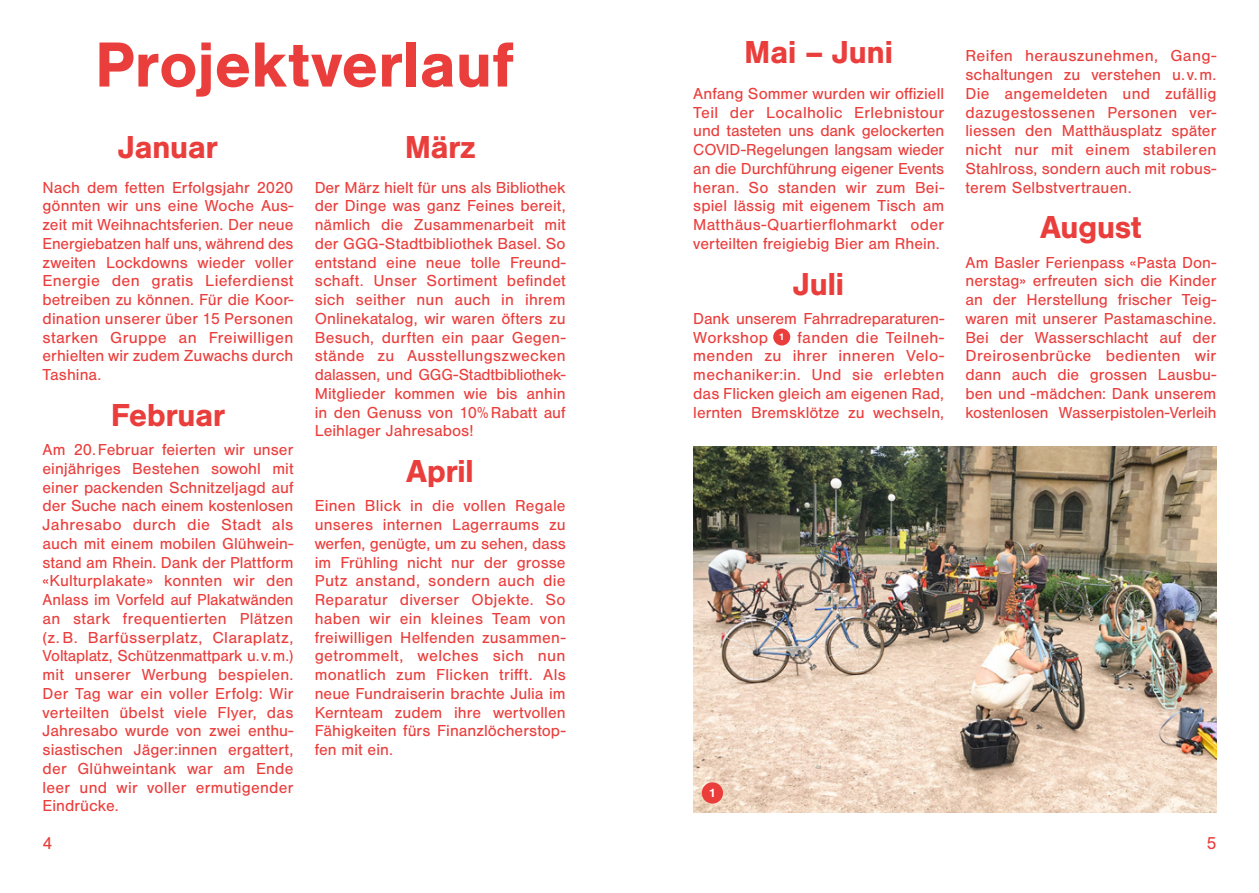
<style>
.page{position:relative;width:1259px;height:893px;background:#fff}
.page>*{position:absolute;margin:0;border:0;box-sizing:border-box;transform-origin:0 0}
.Titel{font:700 66px "Nimbus San";letter-spacing:-.01em;color:#ea3e3c}
.KALENDER___Monat{font:700 33px "Nimbus San";letter-spacing:-.02em;color:#ea3e3c}
.t1{font:18px "Nimbus San";color:#ea3e3c}
._11Pt_Anfang{font:16.5px/18.8px "Nimbus San";color:#ea3e3c;text-align:justify}
.t2{font:700 12.3px "Nimbus San";color:#fff}
.t3{font:700 9.9px "Nimbus San";color:#fff}
</style>
<div class="page">
<svg style="left:773px;top:329px;width:17px;height:17px"></svg>
<img style="left:693px;top:446px;width:523px;height:366px">
<svg style="left:702px;top:782px;width:21px;height:22px"></svg>
<p class="Titel" style="left:95px;top:28px;width:420px">Projektverlauf</p>
<p class="KALENDER___Monat" style="left:118px;top:128px;width:101px">Januar</p>
<p class="_11Pt_Anfang" style="left:43px;top:178px;width:252px">Nach dem fetten Erfolgsjahr 2020 gönnten wir uns eine Woche Aus&shy;zeit mit Weihnachtsferien. Der neue Energiebatzen half uns, während des zweiten Lockdowns wieder voller Energie den gratis Lieferdienst betreiben zu können. Für die Koor&shy;dination unserer über 15 Personen starken Gruppe an Freiwilligen erhielten wir zudem Zuwachs durch Tashina.</p>
<p class="KALENDER___Monat" style="left:111px;top:396px;width:116px">Februar</p>
<p class="_11Pt_Anfang" style="left:43px;top:440px;width:252px">Am 20.Februar feierten wir unser einjähriges Bestehen sowohl mit einer packenden Schnitzeljagd auf der Suche nach einem kostenlosen Jahresabo durch die Stadt als auch mit einem mobilen Glühwein&shy;stand am Rhein. Dank der Plattform «Kulturplakate» konnten wir den Anlass im Vorfeld auf Plakatwänden an stark frequentierten Plätzen (z.B. Barfüsserplatz, Claraplatz, Voltaplatz, Schützenmattpark u.v.m.) mit unserer Werbung bespielen.<br>Der Tag war ein voller Erfolg: Wir verteilten übelst viele Flyer, das Jahresabo wurde von zwei enthu&shy;siastischen Jäger:innen ergattert, der Glühweintank war am Ende leer und wir voller ermutigender Eindrücke.</p>
<p class="KALENDER___Monat" style="left:405px;top:128px;width:73px">März</p>
<p class="_11Pt_Anfang" style="left:315px;top:178px;width:252px">Der März hielt für uns als Bibliothek der Dinge was ganz Feines bereit, nämlich die Zusammenarbeit mit der GGG-Stadtbibliothek Basel. So entstand eine neue tolle Freund&shy;schaft. Unser Sortiment befindet sich seither nun auch in ihrem Onlinekatalog, wir waren öfters zu Besuch, durften ein paar Gegen&shy;stände zu Ausstellungszwecken dalassen, und GGG-Stadtbibliothek-Mitglieder kommen wie bis anhin in den Genuss von 10%Rabatt auf Leihlager Jahresabos!</p>
<p class="KALENDER___Monat" style="left:406px;top:453px;width:69px">April</p>
<p class="_11Pt_Anfang" style="left:315px;top:497px;width:252px">Einen Blick in die vollen Regale unseres internen Lagerraums zu werfen, genügte, um zu sehen, dass im Frühling nicht nur der grosse Putz anstand, sondern auch die Reparatur diverser Objekte. So haben wir ein kleines Team von freiwilligen Helfenden zusammen&shy;getrommelt, welches sich nun monatlich zum Flicken trifft. Als neue Fundraiserin brachte Julia im Kernteam zudem ihre wertvollen Fähigkeiten fürs Finanzlöcherstop&shy;fen mit ein.</p>
<p class="KALENDER___Monat" style="left:744px;top:34px;width:150px">Mai – Juni</p>
<p class="_11Pt_Anfang" style="left:693px;top:84px;width:252px">Anfang Sommer wurden wir offiziell Teil der Localholic Erlebnistour und tasteten uns dank gelockerten COVID-Regelungen langsam wieder an die Durchführung eigener Events heran. So standen wir zum Bei&shy;spiel lässig mit eigenem Tisch am Matthäus-Quartierflohmarkt oder verteilten freigiebig Bier am Rhein.</p>
<p class="KALENDER___Monat" style="left:793px;top:265px;width:53px">Juli</p>
<p class="_11Pt_Anfang" style="left:693px;top:309px;width:252px">Dank unserem Fahrradreparaturen-<br>Workshop</p>
<p class="_11Pt_Anfang" style="left:693px;top:328px;width:252px;text-indent:104px">fanden die Teilneh&shy;menden zu ihrer inneren Velo&shy;mechaniker:in. Und sie erlebten das Flicken gleich am eigenen Rad, lernten Bremsklötze zu wechseln,</p>
<p class="t3" style="left:779px;top:331px;width:7px">1</p>
<p class="_11Pt_Anfang" style="left:965px;top:47px;width:252px">Reifen herauszunehmen, Gang&shy;schaltungen zu verstehen u. v.m.<br>Die angemeldeten und zufällig dazugestossenen Personen ver&shy;liessen den Matthäusplatz später nicht nur mit einem stabileren Stahlross, sondern auch mit robus&shy;terem Selbstvertrauen.</p>
<p class="KALENDER___Monat" style="left:1040px;top:209px;width:103px">August</p>
<p class="_11Pt_Anfang" style="left:965px;top:253px;width:252px">Am Basler Ferienpass «Pasta Don&shy;nerstag» erfreuten sich die Kinder an der Herstellung frischer Teig&shy;waren mit unserer Pastamaschine.<br>Bei der Wasserschlacht auf der Dreirosenbrücke bedienten wir dann auch die grossen Lausbu&shy;ben und -mädchen: Dank unserem kostenlosen Wasserpistolen-Verleih</p>
<p class="t2" style="left:709px;top:786px;width:8px">1</p>
<p class="t1" style="left:43px;top:833px;width:12px">4</p>
<p class="t1" style="left:1206px;top:833px;width:12px">5</p>
</div>
